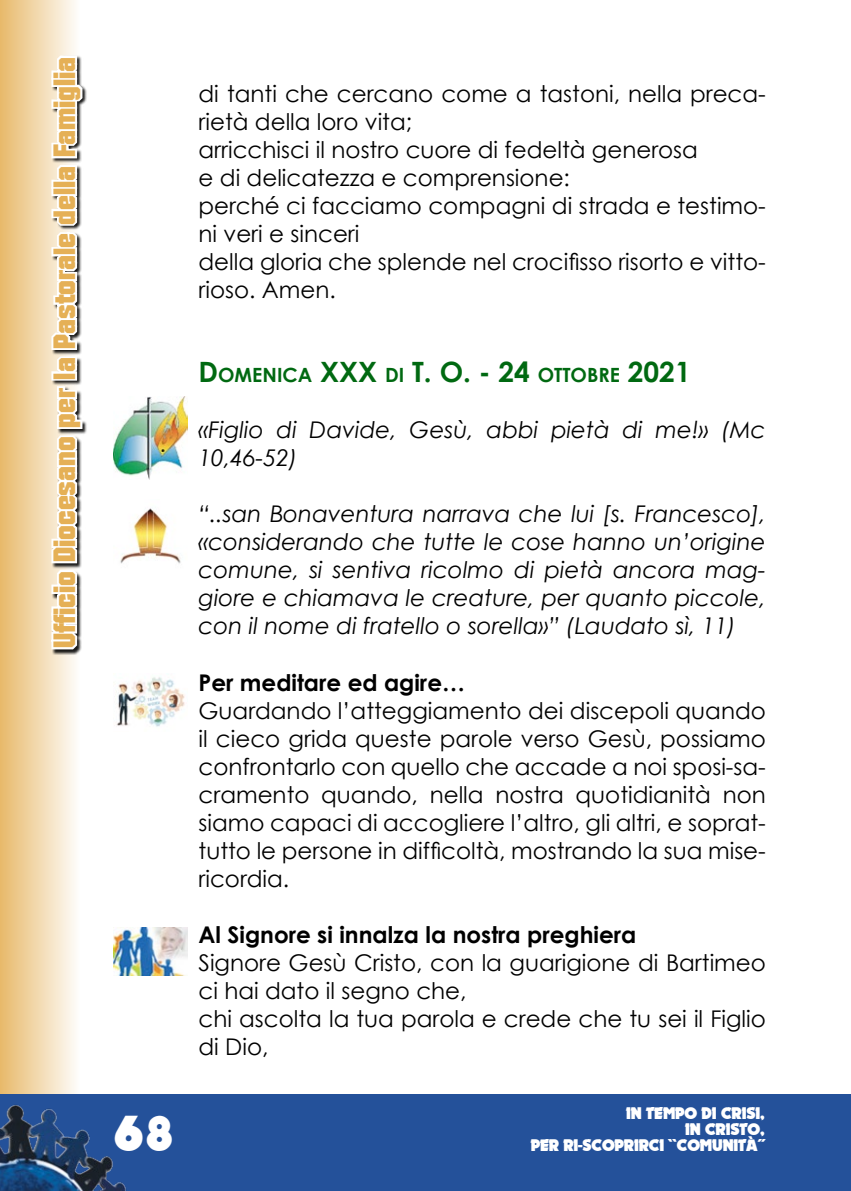
<style>
.page{position:relative;width:851px;height:1191px;background:#fff}
.page>*{position:absolute;margin:0;border:0;box-sizing:border-box;transform-origin:0 0}
.t1{font:48px "November";color:#fff}
.t2{font:30px "Autumn";color:#e5b056}
.t3{font:23px/28px "Century Gothic";color:#000}
.t4{font:italic 23px/28px "Century Gothic";color:#000}
.t5{font:700 23px "Century Gothic";color:#000}
.t6{font:700 19.6px "Century Gothic";color:#006911}
.t7{font:16px/16px "November";letter-spacing:-.01em;color:#fff;text-align:right}
.s1{font-size:28px}
</style>
<div class="page">
<div style="left:0;top:0;width:79px;height:1191px;background:linear-gradient(to right,#e8b96a,#fefdfb)"></div>
<div style="left:0;top:1094px;width:850px;height:97px;background:#24519a"></div>
<hr style="left:850px;top:1094px;width:1px;height:97px;background:#24519a">
<img style="left:0;top:1105px;width:126px;height:86px">
<div style="left:52px;top:56px;width:35px;height:599px;background:#000;opacity:.9"></div>
<svg style="left:49px;top:384px;width:35px;height:267px"></svg>
<div style="left:51px;top:371px;width:26px;height:9px;border:4px solid #fff"></div>
<svg style="left:49px;top:192px;width:32px;height:183px"></svg>
<div style="left:51px;top:187px;width:26px;height:9px;border:4px solid #fff"></div>
<div style="left:51px;top:180px;width:26px;height:9px;border:4px solid #fff"></div>
<svg style="left:49px;top:83px;width:35px;height:101px"></svg>
<div style="left:51px;top:78px;width:26px;height:9px;border:4px solid #fff"></div>
<div style="left:57px;top:70px;width:20px;height:10px;border:4px solid #fff"></div>
<div style="left:51px;top:70px;width:9px;height:10px;border:4px solid #fff"></div>
<svg style="left:55px;top:54px;width:26px;height:21px"></svg>
<img style="left:113px;top:396px;width:74px;height:84px">
<img style="left:116px;top:677px;width:69px;height:50px">
<img style="left:113px;top:927px;width:74px;height:48px">
<img style="left:120px;top:508px;width:61px;height:56px">
<h2 class="t2" style="left:45px;top:648px;width:593px;rotate:-90deg">Ufficio Diocesano per la Pastorale della Famiglia</h2>
<h1 class="t1" style="left:113px;top:1105px;width:63px">68</h1>
<p class="t3" style="left:198px;top:80px;width:568px">di tanti che cercano come a tastoni, nella preca&shy;rietà della loro vita;<br>arricchisci il nostro cuore di fedeltà generosa<br>e di delicatezza e comprensione:<br>perché ci facciamo compagni di strada e testimo&shy;ni veri e sinceri<br>della gloria che splende nel crocifisso risorto e vitto&shy;rioso. Amen.</p>
<p class="t6" style="left:198px;top:363px;width:493px"><span class="s1">D</span>OMENICA <span class="s1">XXX</span> DI <span class="s1">T. O. - 24</span> OTTOBRE <span class="s1">2021</span></p>
<p class="t4" style="left:198px;top:416px;width:568px">«Figlio di Davide, Gesù, abbi pietà di me!» (Mc<br>10,46-52)</p>
<p class="t4" style="left:198px;top:500px;width:568px;text-align:justify">“..san Bonaventura narrava che lui [s. Francesco], «considerando che tutte le cose hanno un’origine comune, si sentiva ricolmo di pietà ancora mag&shy;giore e chiamava le creature, per quanto piccole, con il nome di fratello o sorella»” (Laudato sì, 11)</p>
<p class="t5" style="left:198px;top:667px;width:268px">Per meditare ed agire…</p>
<p class="t3" style="left:198px;top:696px;width:568px;text-align:justify">Guardando l’atteggiamento dei discepoli quando il cieco grida queste parole verso Gesù, possiamo confrontarlo con quello che accade a noi sposi-sa&shy;cramento quando, nella nostra quotidianità non siamo capaci di accogliere l’altro, gli altri, e soprat&shy;tutto le persone in difficoltà, mostrando la sua mise&shy;ricordia.</p>
<p class="t5" style="left:198px;top:919px;width:439px">Al Signore si innalza la nostra preghiera</p>
<p class="t3" style="left:198px;top:948px;width:568px">Signore Gesù Cristo, con la guarigione di Bartimeo ci hai dato il segno che,<br>chi ascolta la tua parola e crede che tu sei il Figlio di Dio,</p>
<p class="t7" style="left:626px;top:1106px;width:140px">IN TEMPO DI CRISI,<br>IN CRISTO,</p>
<p class="t7" style="left:530px;top:1138px;width:235px">PER RI-SCOPRIRCI ``COMUNITÀ´´</p>
</div>
